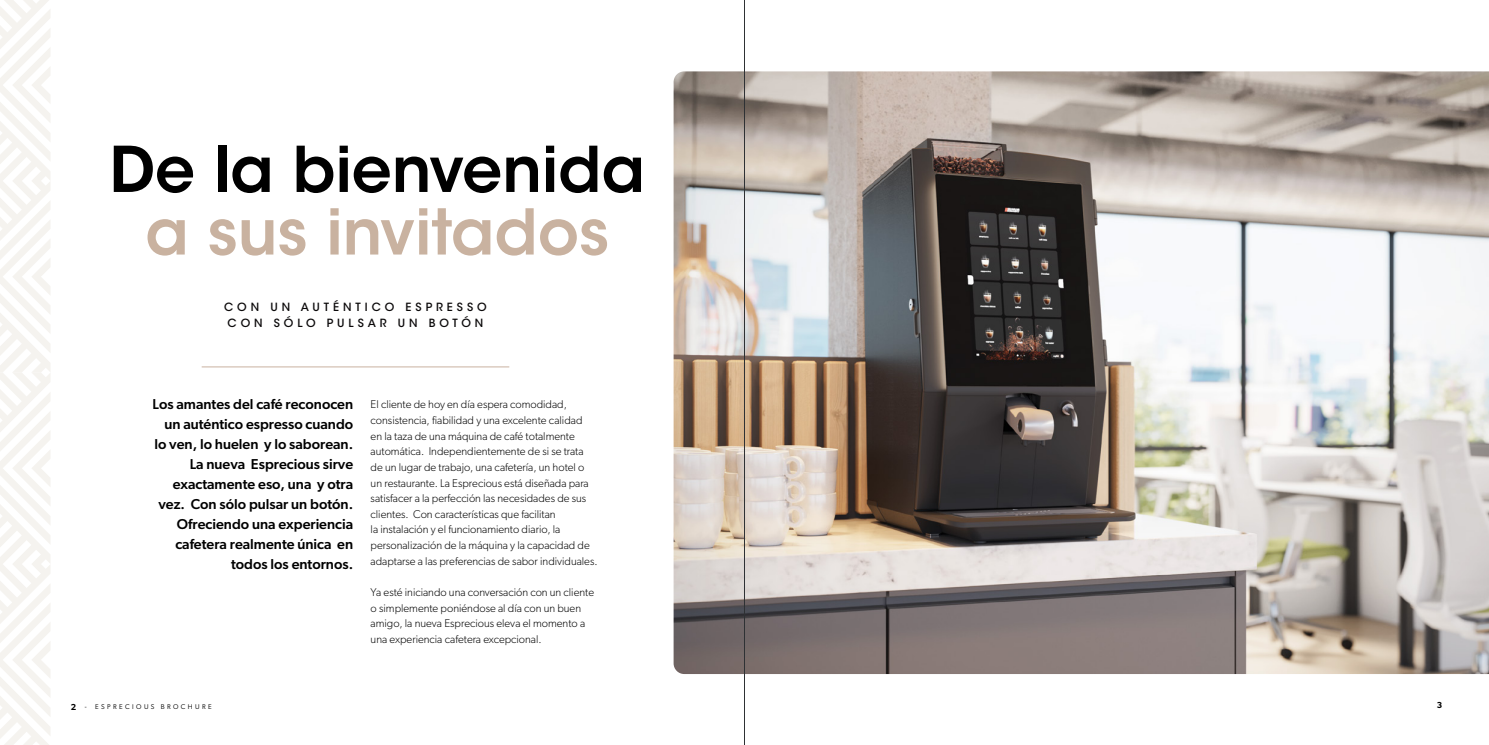
<style>
.page{position:relative;width:1489px;height:745px;background:#fff}
.page>*{position:absolute;margin:0;border:0;box-sizing:border-box;transform-origin:0 0}
.t1{font:600 62.5px "ITC Avant Garde Std";color:#000}
.t2{font:600 62.5px "ITC Avant Garde Std";color:#c9b2a0}
.t3{font:500 14.38px/20px "Gibson";color:#000;text-align:right}
.t4{font:300 11.25px/15.6px "Gibson";color:#000}
.t5{font:500 11.25px/16.2px "ITC Avant Garde Std";letter-spacing:.35em;color:#0b090a}
.t6{font:600 8.75px "Gibson";color:#000}
.t7{font:6.88px "Gibson";letter-spacing:.35em;color:#000}
.s1{font-weight:600;font-size:8.75px}
</style>
<div class="page">
<hr style="left:202px;top:366px;width:307px;height:1px;background:#c9b2a0">
<img style="left:673px;top:71px;width:815px;height:602px">
<svg style="left:0;top:0;width:50px;height:744px"></svg>
<hr style="left:744px;top:0;width:1px;height:744px;background:#2e3134">
<h1 class="t1" style="left:109px;top:129px;width:537px">De la bienvenida</h1>
<h1 class="t2" style="left:145px;top:192px;width:465px">a sus invitados</h1>
<p class="t5" style="left:224px;top:299px;width:264px">CON UN AUTÉNTICO ESPRESSO<br>CON SÓLO PULSAR UN BOTÓN</p>
<p class="t3" style="left:152px;top:393px;width:202px">Los amantes del café reconocen un auténtico espresso cuando lo ven, lo huelen y lo saborean.<br>La nueva Esprecious sirve exactamente eso, una y otra vez. Con sólo pulsar un botón.<br>Ofreciendo una experiencia cafetera realmente única en todos los entornos.</p>
<p class="t4" style="left:370px;top:396px;width:228px">El cliente de hoy en día espera comodidad, consistencia, fiabilidad y una excelente calidad<br>en la taza de una máquina de café totalmente automática. Independientemente de si se trata de un lugar de trabajo, una cafetería, un hotel o un restaurante. La Esprecious está diseñada para satisfacer a la perfección las necesidades de sus clientes. Con características que facilitan<br>la instalación y el funcionamiento diario, la personalización de la máquina y la capacidad de adaptarse a las preferencias de sabor individuales.</p>
<p class="t4" style="left:370px;top:584px;width:225px">Ya esté iniciando una conversación con un cliente o simplemente poniéndose al día con un buen amigo, la nueva Esprecious eleva el momento a una experiencia cafetera excepcional.</p>
<p class="t7" style="left:71px;top:701px;width:142px"><span class="s1">2</span> - ESPRECIOUS BROCHURE</p>
<p class="t6" style="left:1436px;top:699px;width:7px">3</p>
</div>
